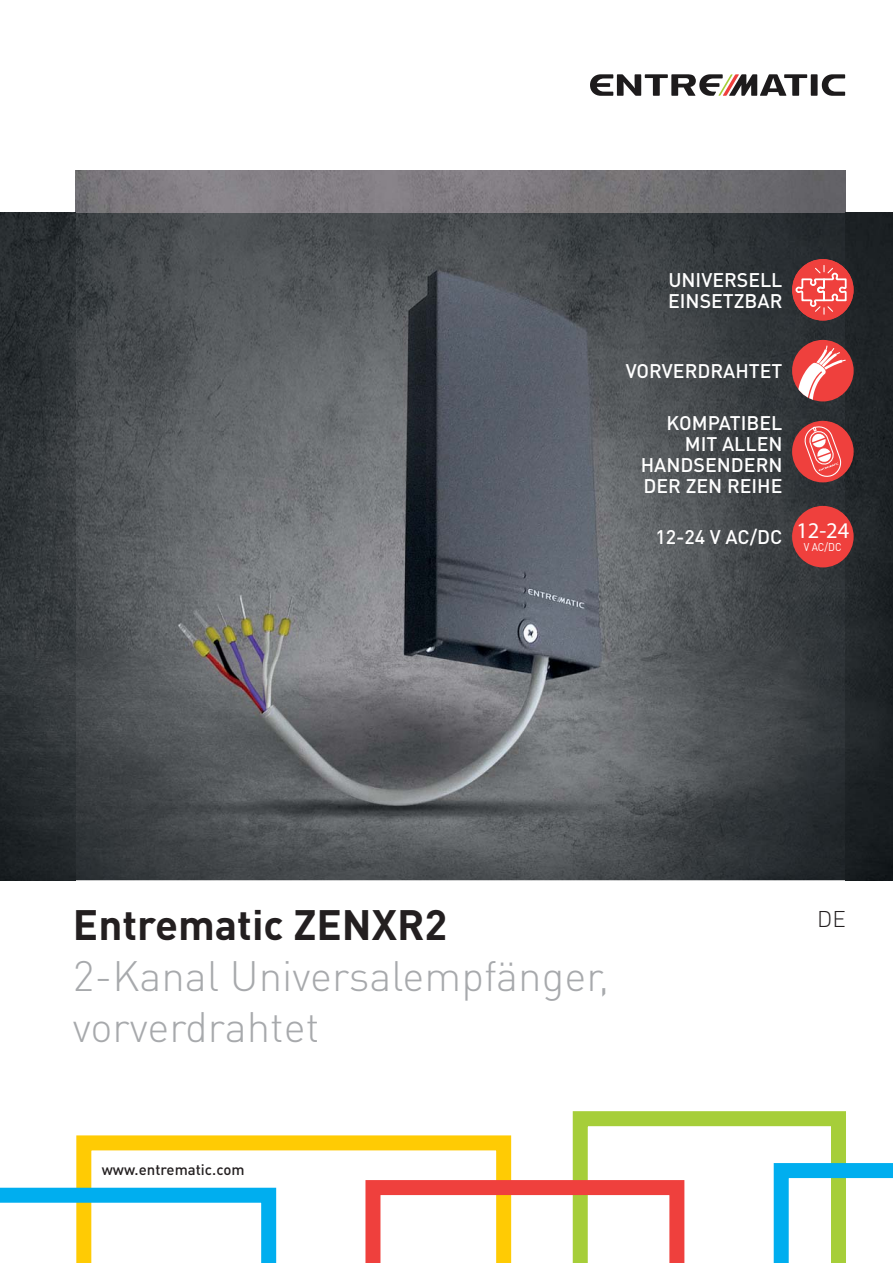
<style>
.page{position:relative;width:893px;height:1263px;background:#fff}
.page>*{position:absolute;margin:0;border:0;box-sizing:border-box;transform-origin:0 0}
.t1{font:300 42px/51px "DIN Pro";color:#a7a9ac}
.t2{font:700 42px "DIN Pro";color:#231f20}
.t3{font:22.5px "Myriad Pro";color:#fff}
.t4{font:300 22.5px "DIN Pro";color:#231f20}
.t5{font:500 19.5px/21px "DIN Pro";color:#fff;text-align:right}
.t6{font:500 15px "DIN Pro";color:#231f20}
.t7{font:11.25px "DIN Pro";color:#fff;scale:.91 1}
</style>
<div class="page">
<svg style="left:76px;top:1135px;width:289px;height:128px"></svg>
<svg style="left:0;top:1188px;width:276px;height:75px"></svg>
<svg style="left:365px;top:1111px;width:528px;height:152px"></svg>
<img style="left:75px;top:213px;width:770px;height:667px">
<img style="left:75px;top:170px;width:770px;height:43px">
<img style="left:845px;top:213px;width:48px;height:667px">
<img style="left:0;top:213px;width:75px;height:667px">
<svg style="left:822px;top:74px;width:23px;height:22px"></svg>
<div style="left:811px;top:74px;width:7px;height:22px;background:#1d1b1c"></div>
<svg style="left:590px;top:74px;width:217px;height:22px"></svg>
<div style="left:792px;top:259px;width:62px;height:62px;background:#ef403d;border-radius:50%"></div>
<svg style="left:795px;top:265px;width:52px;height:49px"></svg>
<div style="left:792px;top:340px;width:62px;height:61px;background:#ef403d;border-radius:50%"></div>
<svg style="left:798px;top:345px;width:48px;height:56px"></svg>
<div style="left:792px;top:421px;width:62px;height:61px;background:#ef403d;border-radius:50%"></div>
<svg style="left:803px;top:425px;width:39px;height:53px"></svg>
<div style="left:792px;top:506px;width:62px;height:61px;background:#ef403d;border-radius:50%"></div>
<p class="t5" style="left:668px;top:272px;width:116px;text-align:left">UNIVERSELL<br>EINSETZBAR</p>
<p class="t5" style="left:626px;top:363px;width:158px">VORVERDRAHTET</p>
<p class="t5" style="left:641px;top:415px;width:143px">KOMPATIBEL<br>MIT ALLEN<br>HANDSENDERN<br>DER ZEN REIHE</p>
<p class="t5" style="left:655px;top:529px;width:129px">12-24 V AC/DC</p>
<p class="t3" style="left:796px;top:517px;width:55px">12-24</p>
<p class="t7" style="left:804px;top:543px;width:43px">V AC/DC</p>
<h1 class="t2" style="left:73px;top:901px;width:376px">Entrematic ZENXR2</h1>
<h1 class="t1" style="left:73px;top:956px;width:538px">2-Kanal Universalempfänger, vorverdrahtet</h1>
<p class="t6" style="left:102px;top:1165px;width:144px">www.entrematic.com</p>
<p class="t4" style="left:817px;top:911px;width:30px">DE</p>
</div>
